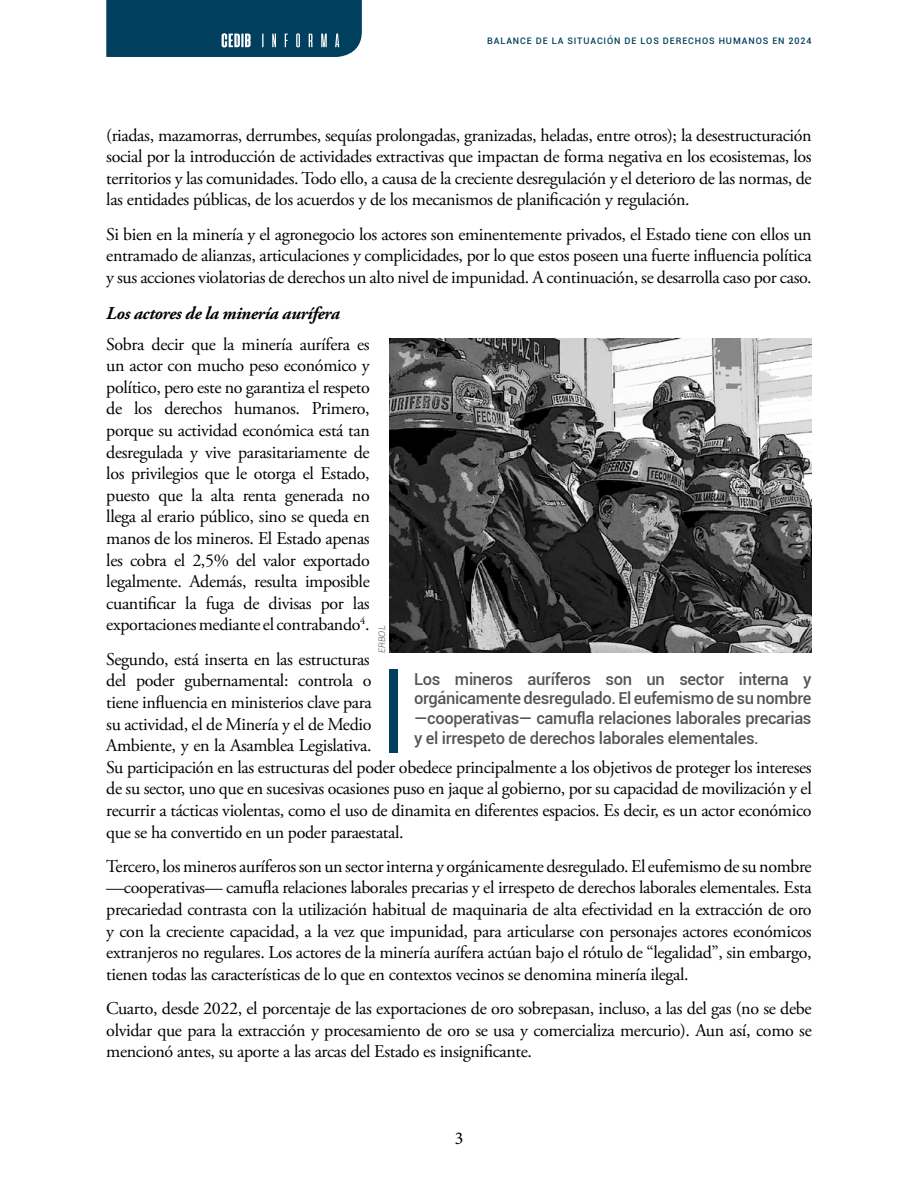
<style>
.page{position:relative;width:918px;height:1188px;background:#fff}
.page>*{position:absolute;margin:0;border:0;box-sizing:border-box;transform-origin:0 0}
.t1{font:18px/21.6px "Adobe Garamond Pro";letter-spacing:-.02em;color:#000;text-align:justify}
.t2{font:italic 700 18px "Adobe Garamond Pro";letter-spacing:-.02em;color:#000}
.t3{font:18px "Minion Pro";color:#000}
.t4{font:500 16.5px/19.8px "Roboto";letter-spacing:-.02em;color:#555554;text-align:justify}
.t5{font:500 9px "Roboto";letter-spacing:.1em;color:#003f5d}
.t6{font:italic 300 9px "Roboto";color:#555554}
</style>
<div class="page">
<svg style="left:106px;top:0;width:256px;height:57px;background:#0b4764"></svg>
<div style="left:390px;top:669px;width:8px;height:84px;background:#003f5d"></div>
<img style="left:390px;top:338px;width:422px;height:315px">
<p class="t5" style="left:487px;top:35px;width:326px">BALANCE DE LA SITUACIÓN DE LOS DERECHOS HUMANOS EN 2024</p>
<p class="t1" style="left:106px;top:125px;width:707px">(riadas, mazamorras, derrumbes, sequías prolongadas, granizadas, heladas, entre otros); la desestructuración social por la introducción de actividades extractivas que impactan de forma negativa en los ecosistemas, los territorios y las comunidades. Todo ello, a causa de la creciente desregulación y el deterioro de las normas, de las entidades públicas, de los acuerdos y de los mecanismos de planificación y regulación.</p>
<p class="t1" style="left:106px;top:224px;width:707px">Si bien en la minería y el agronegocio los actores son eminentemente privados, el Estado tiene con ellos un entramado de alianzas, articulaciones y complicidades, por lo que estos poseen una fuerte influencia política y sus acciones violatorias de derechos un alto nivel de impunidad. A continuación, se desarrolla caso por caso.</p>
<p class="t2" style="left:106px;top:303px;width:235px">Los actores de la minería aurífera</p>
<p class="t1" style="left:106px;top:334px;width:265px">Sobra decir que la minería aurífera es un actor con mucho peso económico y político, pero este no garantiza el respeto de los derechos humanos. Primero, porque su actividad económica está tan desregulada y vive parasitariamente de los privilegios que le otorga el Estado, puesto que la alta renta generada no llega al erario público, sino se queda en manos de los mineros. El Estado apenas les cobra el 2,5% del valor exportado legalmente. Además, resulta imposible cuantificar la fuga de divisas por las exportaciones mediante el contrabando<sup>4</sup>.</p>
<p class="t1" style="left:106px;top:649px;width:707px;text-align:left">Segundo, está inserta en las estructuras<br>del poder gubernamental: controla o<br>tiene influencia en ministerios clave para<br>su actividad, el de Minería y el de Medio<br>Ambiente, y en la Asamblea Legislativa.<br>Su participación en las estructuras del poder obedece principalmente a los objetivos de proteger los intereses de su sector, uno que en sucesivas ocasiones puso en jaque al gobierno, por su capacidad de movilización y el recurrir a tácticas violentas, como el uso de dinamita en diferentes espacios. Es decir, es un actor económico que se ha convertido en un poder paraestatal.</p>
<p class="t1" style="left:106px;top:856px;width:707px">Tercero, los mineros auríferos son un sector interna y orgánicamente desregulado. El eufemismo de su nombre —cooperativas— camufla relaciones laborales precarias y el irrespeto de derechos laborales elementales. Esta precariedad contrasta con la utilización habitual de maquinaria de alta efectividad en la extracción de oro y con la creciente capacidad, a la vez que impunidad, para articularse con personajes actores económicos extranjeros no regulares. Los actores de la minería aurífera actúan bajo el rótulo de “legalidad”, sin embargo, tienen todas las características de lo que en contextos vecinos se denomina minería ilegal.</p>
<p class="t1" style="left:106px;top:998px;width:707px">Cuarto, desde 2022, el porcentaje de las exportaciones de oro sobrepasan, incluso, a las del gas (no se debe olvidar que para la extracción y procesamiento de oro se usa y comercializa mercurio). Aun así, como se mencionó antes, su aporte a las arcas del Estado es insignificante.</p>
<p class="t6" style="left:376px;top:653px;width:29px;rotate:-90deg">ERBOL</p>
<p class="t4" style="left:414px;top:668px;width:399px">Los mineros auríferos son un sector interna y orgánicamente desregulado. El eufemismo de su nombre —cooperativas— camufla relaciones laborales precarias y el irrespeto de derechos laborales elementales.</p>
<p class="t3" style="left:455px;top:1126px;width:10px">3</p>
</div>
